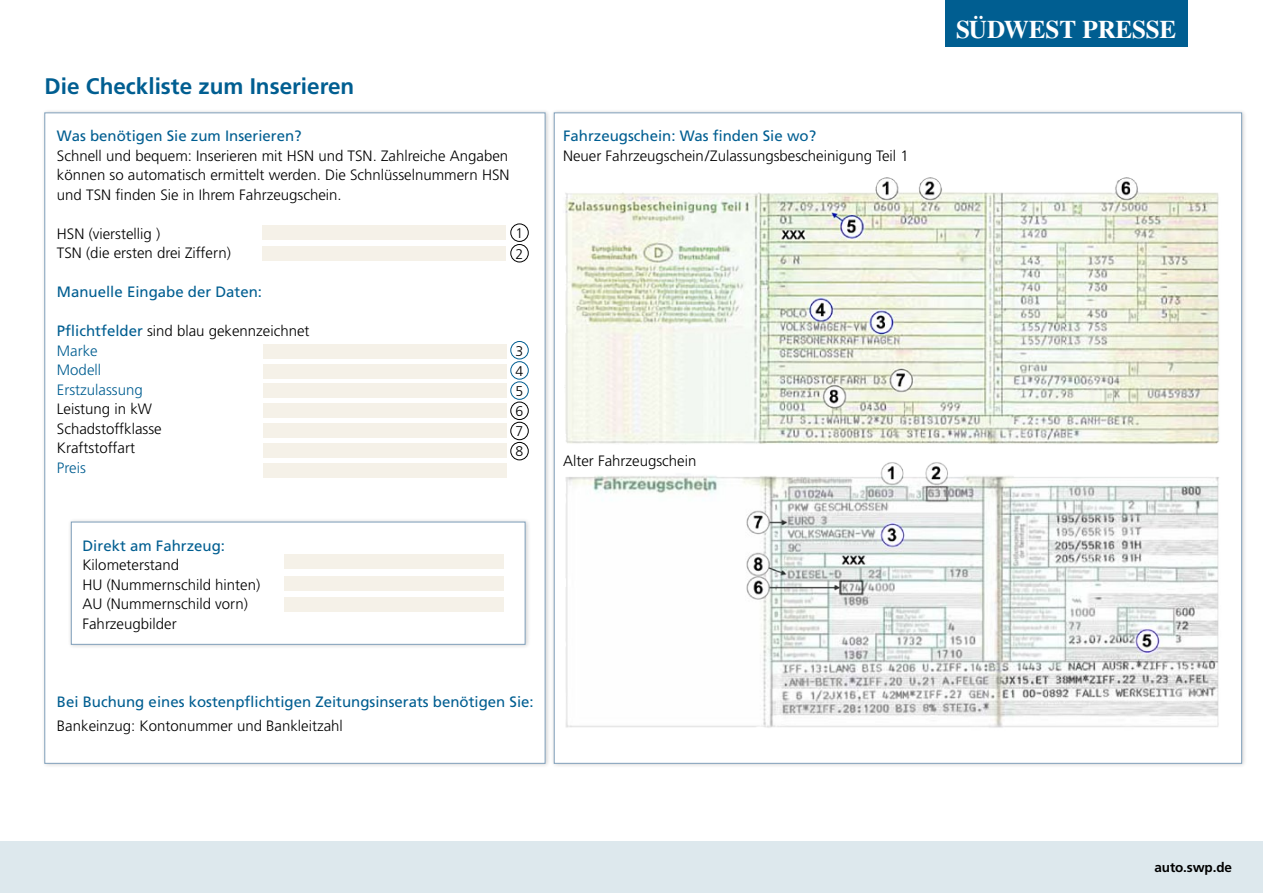
<style>
.page{position:relative;width:1263px;height:893px;background:#fff}
.page>*{position:absolute;margin:0;border:0;box-sizing:border-box;transform-origin:0 0}
.t1{font:700 25.35px "Times";letter-spacing:-.01em;color:#fff}
.t2{font:700 22.5px "Frutiger";color:#005e91}
.t3{font:300 15px/19.5px "Frutiger";color:#000}
.t4{font:15px/19.5px "Frutiger";color:#005e91}
.t5{font:300 15px "Frutiger";color:#005e91}
.t6{font:300 14.1px "Frutiger";color:#000}
.t7{font:700 13.5px "Frutiger";letter-spacing:-.01em;color:#000}
.s1{font-weight:400;color:#005e91}
.s2{color:#005e91}
.s3{font-weight:300;color:#000}
</style>
<div class="page">
<div style="left:0;top:842px;width:1263px;height:51px;background:#dde8ed"></div>
<div style="left:945px;top:0;width:242px;height:47px;background:#005e91"></div>
<div style="left:41px;top:108px;width:510px;height:660px;background:#000;opacity:.4"></div>
<div style="left:45px;top:113px;width:500px;height:650px;background:#fff"></div>
<div style="left:550px;top:108px;width:697px;height:660px;background:#000;opacity:.4"></div>
<div style="left:554px;top:113px;width:688px;height:650px;background:#fff"></div>
<div style="left:68px;top:517px;width:463px;height:132px;background:#000;opacity:.4"></div>
<div style="left:71px;top:522px;width:454px;height:122px;background:#fff"></div>
<div style="left:262px;top:225px;width:243px;height:15px;background:#f5f1e8"></div>
<div style="left:262px;top:246px;width:243px;height:15px;background:#f5f1e8"></div>
<div style="left:263px;top:344px;width:243px;height:15px;background:#f5f1e8"></div>
<div style="left:263px;top:364px;width:243px;height:15px;background:#f5f1e8"></div>
<div style="left:263px;top:383px;width:243px;height:15px;background:#f5f1e8"></div>
<div style="left:263px;top:403px;width:243px;height:15px;background:#f5f1e8"></div>
<div style="left:263px;top:423px;width:243px;height:15px;background:#f5f1e8"></div>
<div style="left:263px;top:443px;width:243px;height:15px;background:#f5f1e8"></div>
<div style="left:263px;top:463px;width:243px;height:15px;background:#f5f1e8"></div>
<div style="left:284px;top:554px;width:220px;height:15px;background:#f5f1e8"></div>
<div style="left:284px;top:575px;width:220px;height:15px;background:#f5f1e8"></div>
<div style="left:284px;top:597px;width:220px;height:15px;background:#f5f1e8"></div>
<img style="left:565px;top:177px;width:655px;height:551px">
<div style="left:510px;top:224px;width:18px;height:18px;border:1px solid #000;border-radius:50%"></div>
<div style="left:510px;top:244px;width:18px;height:18px;border:1px solid #000;border-radius:50%"></div>
<div style="left:510px;top:341px;width:18px;height:18px;border:1px solid #005e91;border-radius:50%"></div>
<div style="left:510px;top:361px;width:18px;height:18px;border:1px solid #005e91;border-radius:50%"></div>
<div style="left:510px;top:382px;width:18px;height:18px;border:1px solid #005e91;border-radius:50%"></div>
<div style="left:510px;top:402px;width:18px;height:18px;border:1px solid #000;border-radius:50%"></div>
<div style="left:510px;top:422px;width:18px;height:18px;border:1px solid #000;border-radius:50%"></div>
<div style="left:510px;top:442px;width:18px;height:18px;border:1px solid #000;border-radius:50%"></div>
<p class="t2" style="left:45px;top:73px;width:311px">Die Checkliste zum Inserieren</p>
<p class="t3" style="left:57px;top:127px;width:454px"><span class="s1">Was benötigen Sie zum Inserieren?<br></span>Schnell und bequem: Inserieren mit HSN und TSN. Zahlreiche Angaben können so automatisch ermittelt werden. Die Schnlüsselnummern HSN und TSN finden Sie in Ihrem Fahrzeugschein.</p>
<p class="t3" style="left:57px;top:224px;width:105px">HSN (vierstellig )</p>
<p class="t3" style="left:57px;top:244px;width:175px">TSN (die ersten drei Ziffern)</p>
<p class="t4" style="left:57px;top:282px;width:207px">Manuelle Eingabe der Daten:</p>
<p class="t3" style="left:57px;top:322px;width:254px"><span class="s1">Pflichtfelder</span> sind blau gekennzeichnet<br><span class="s2">Marke</span></p>
<p class="t5" style="left:57px;top:362px;width:46px">Modell</p>
<p class="t5" style="left:57px;top:381px;width:87px">Erstzulassung</p>
<p class="t3" style="left:57px;top:400px;width:97px">Leistung in kW</p>
<p class="t3" style="left:57px;top:419px;width:106px">Schadstoffklasse</p>
<p class="t3" style="left:57px;top:439px;width:80px">Kraftstoffart</p>
<p class="t5" style="left:57px;top:459px;width:30px">Preis</p>
<p class="t6" style="left:516px;top:225px;width:9px">1</p>
<p class="t6" style="left:516px;top:246px;width:9px">2</p>
<p class="t6" style="left:516px;top:343px;width:9px">3</p>
<p class="t6" style="left:516px;top:363px;width:9px">4</p>
<p class="t6" style="left:516px;top:383px;width:9px">5</p>
<p class="t6" style="left:516px;top:403px;width:9px">6</p>
<p class="t6" style="left:516px;top:423px;width:9px">7</p>
<p class="t6" style="left:516px;top:444px;width:9px">8</p>
<p class="t4" style="left:82px;top:536px;width:144px">Direkt am Fahrzeug:<br><span class="s3">Kilometerstand</span></p>
<p class="t3" style="left:82px;top:575px;width:179px">HU (Nummernschild hinten)</p>
<p class="t3" style="left:82px;top:595px;width:167px">AU (Nummernschild vorn)</p>
<p class="t3" style="left:82px;top:614px;width:96px">Fahrzeugbilder</p>
<p class="t4" style="left:57px;top:692px;width:478px">Bei Buchung eines kostenpflichtigen Zeitungsinserats benötigen Sie:</p>
<p class="t3" style="left:57px;top:716px;width:287px">Bankeinzug: Kontonummer und Bankleitzahl</p>
<p class="t3" style="left:563px;top:127px;width:347px"><span class="s1">Fahrzeugschein: Was finden Sie wo?<br></span>Neuer Fahrzeugschein/Zulassungsbescheinigung Teil 1</p>
<p class="t3" style="left:563px;top:451px;width:135px">Alter Fahrzeugschein</p>
<p class="t1" style="left:956px;top:15px;width:222px">SÜDWEST PRESSE</p>
<p class="t7" style="left:1154px;top:859px;width:79px">auto.swp.de</p>
</div>
